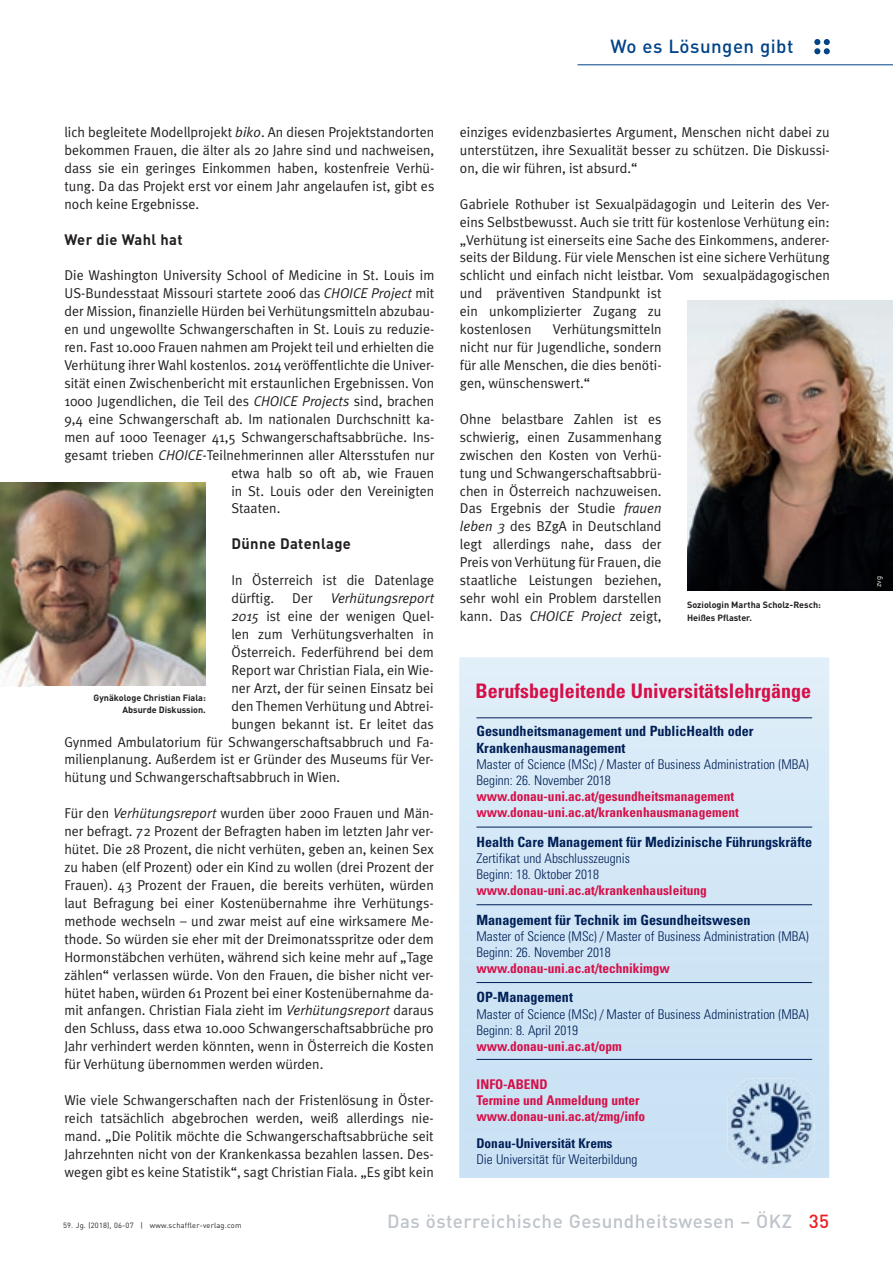
<style>
.page{position:relative;width:893px;height:1263px;background:#fff}
.page>*{position:absolute;margin:0;border:0;box-sizing:border-box;transform-origin:0 0}
.t1{font:700 condensed 20.1px "Univers";color:#d60f48}
.t2{font:500 18.75px "DIN";letter-spacing:.025em;color:#bec4ca}
.t3{font:500 18.75px "DIN";letter-spacing:.025em;color:#014387}
.t4{font:700 15px "DIN";letter-spacing:.025em;color:#231f20}
.t5{font:14.25px/18px "Meta Plus Normal";color:#231f20;text-align:justify}
.t6{font:italic 14.25px "Meta Plus Normal";color:#231f20}
.t7{font:700 condensed 14.1px/17px "Univers";color:#001f56}
.t8{font:300 condensed 13.35px/16px "Univers";color:#001f56}
.t9{font:700 condensed 13.35px/16px "Univers";color:#d60f48}
.t10{font:700 condensed 13.35px "Univers";color:#001f56}
.t11{font:12.15px "Helvetica";color:#000001}
.t12{font:700 9px/12.8px "DIN";color:#231f20;text-align:right}
.t13{font:7.5px "DIN";letter-spacing:.025em;color:#231f20}
.t14{font:7.5px "DIN";color:#fff}
.s1{font-style:italic}
.s2{color:#ee1d23}
</style>
<div class="page">
<svg style="left:814px;top:39px;width:16px;height:15px"></svg>
<hr style="left:577px;top:64px;width:316px;height:1px;background:#014387">
<hr style="left:476px;top:717px;width:336px;height:1px;background:#001f56">
<img style="left:728px;top:1078px;width:87px;height:91px">
<hr style="left:476px;top:827px;width:336px;height:1px;background:#001f56">
<hr style="left:476px;top:904px;width:336px;height:1px;background:#001f56">
<hr style="left:476px;top:982px;width:336px;height:1px;background:#001f56">
<hr style="left:476px;top:1059px;width:336px;height:1px;background:#001f56">
<img style="left:0;top:483px;width:206px;height:203px">
<img style="left:687px;top:301px;width:206px;height:290px">
<h2 class="t3" style="left:611px;top:35px;width:184px">Wo es Lösungen gibt</h2>
<p class="t5" style="left:64px;top:123px;width:371px">lich begleitete Modellprojekt <span class="s1">biko</span>. An diesen Projektstandorten bekommen Frauen, die älter als 20 Jahre sind und nachweisen, dass sie ein geringes Einkommen haben, kostenfreie Verhü&shy;tung. Da das Projekt erst vor einem Jahr angelaufen ist, gibt es noch keine Ergebnisse.</p>
<p class="t4" style="left:64px;top:229px;width:120px">Wer die Wahl hat</p>
<p class="t5" style="left:64px;top:266px;width:371px">Die Washington University School of Medicine in St. Louis im</p>
<p class="t5" style="left:64px;top:284px;width:371px">US-Bundesstaat Missouri startete 2006 das <span class="s1">CHOICE Project</span> mit</p>
<p class="t5" style="left:64px;top:302px;width:371px">der Mission, finanzielle Hürden bei Verhütungsmitteln abzubau-</p>
<p class="t5" style="left:64px;top:320px;width:371px">en und ungewollte Schwangerschaften in St. Louis zu reduzie-</p>
<p class="t5" style="left:64px;top:338px;width:371px">ren. Fast 10.000 Frauen nahmen am Projekt teil und erhielten die</p>
<p class="t5" style="left:64px;top:356px;width:371px">Verhütung ihrer Wahl kostenlos. 2014 veröffentlichte die Univer-</p>
<p class="t5" style="left:64px;top:374px;width:371px">sität einen Zwischenbericht mit erstaunlichen Ergebnissen. Von</p>
<p class="t5" style="left:64px;top:392px;width:371px">1000 Jugendlichen, die Teil des <span class="s1">CHOICE Projects</span> sind, brachen</p>
<p class="t5" style="left:64px;top:410px;width:371px">9,4 eine Schwangerschaft ab. Im nationalen Durchschnitt ka-</p>
<p class="t5" style="left:64px;top:428px;width:371px">men auf 1000 Teenager 41,5 Schwangerschaftsabbrüche. Ins-</p>
<p class="t5" style="left:64px;top:446px;width:371px">gesamt trieben <span class="s1">CHOICE-</span>Teilnehmerinnen aller Altersstufen nur</p>
<p class="t5" style="left:231px;top:463px;width:204px">etwa halb so oft ab, wie Frauen</p>
<p class="t5" style="left:231px;top:481px;width:204px">in St. Louis oder den Vereinigten</p>
<p class="t5" style="left:231px;top:499px;width:51px">Staaten.</p>
<p class="t4" style="left:231px;top:534px;width:121px">Dünne Datenlage</p>
<p class="t5" style="left:231px;top:571px;width:204px">In Österreich ist die Datenlage dürftig.</p>
<p class="t5" style="left:292px;top:589px;width:22px">Der</p>
<p class="t6" style="left:331px;top:590px;width:105px">Verhütungsreport</p>
<p class="t5" style="left:231px;top:607px;width:204px"><span class="s1">2015</span> ist eine der wenigen Quel-</p>
<p class="t5" style="left:231px;top:625px;width:204px">len zum Verhütungsverhalten in</p>
<p class="t5" style="left:231px;top:643px;width:204px">Österreich. Federführend bei dem</p>
<p class="t5" style="left:231px;top:661px;width:204px">Report war Christian Fiala, ein Wie-</p>
<p class="t5" style="left:231px;top:679px;width:204px">ner Arzt, der für seinen Einsatz bei</p>
<p class="t5" style="left:231px;top:696px;width:204px">den Themen Verhütung und Abtrei-</p>
<p class="t5" style="left:231px;top:714px;width:204px">bungen bekannt ist. Er leitet das</p>
<p class="t5" style="left:64px;top:732px;width:371px">Gynmed Ambulatorium für Schwangerschaftsabbruch und Fa-</p>
<p class="t5" style="left:64px;top:750px;width:371px">milienplanung. Außerdem ist er Gründer des Museums für Ver-</p>
<p class="t5" style="left:64px;top:768px;width:277px">hütung und Schwangerschaftsabbruch in Wien.</p>
<p class="t5" style="left:64px;top:804px;width:371px">Für den <span class="s1">Verhütungsreport</span> wurden über 2000 Frauen und Män&shy;ner befragt. 72 Prozent der Befragten haben im letzten Jahr ver&shy;hütet. Die 28 Prozent, die nicht verhüten, geben an, keinen Sex zu haben (elf Prozent) oder ein Kind zu wollen (drei Prozent der Frauen). 43 Prozent der Frauen, die bereits verhüten, würden laut Befragung bei einer Kostenübernahme ihre Verhütungs&shy;methode wechseln – und zwar meist auf eine wirksamere Me&shy;thode. So würden sie eher mit der Dreimonatsspritze oder dem Hormonstäbchen verhüten, während sich keine mehr auf „Tage zählen“ verlassen würde. Von den Frauen, die bisher nicht ver&shy;hütet haben, würden 61 Prozent bei einer Kostenübernahme da&shy;mit anfangen. Christian Fiala zieht im <span class="s1">Verhütungsreport</span> daraus den Schluss, dass etwa 10.000 Schwangerschaftsabbrüche pro Jahr verhindert werden könnten, wenn in Österreich die Kosten für Verhütung übernommen werden würden.</p>
<p class="t5" style="left:64px;top:1091px;width:371px">Wie viele Schwangerschaften nach der Fristenlösung in Öster&shy;reich tatsächlich abgebrochen werden, weiß allerdings nie&shy;mand. „Die Politik möchte die Schwangerschaftsabbrüche seit Jahrzehnten nicht von der Krankenkassa bezahlen lassen. Des&shy;wegen gibt es keine Statistik“, sagt Christian Fiala. „Es gibt kein</p>
<p class="t12" style="left:94px;top:691px;width:114px">Gynäkologe Christian Fiala:<br>Absurde Diskussion.</p>
<p class="t5" style="left:460px;top:123px;width:371px">einziges evidenzbasiertes Argument, Menschen nicht dabei zu unterstützen, ihre Sexualität besser zu schützen. Die Diskussi&shy;on, die wir führen, ist absurd.“</p>
<p class="t5" style="left:460px;top:195px;width:371px;text-align:left">Gabriele Rothuber ist Sexualpädagogin und Leiterin des Ver&shy;eins Selbstbewusst. Auch sie tritt für kostenlose Verhütung ein: „Verhütung ist einerseits eine Sache des Einkommens, anderer&shy;seits der Bildung. Für viele Menschen ist eine sichere Verhütung schlicht und einfach nicht leistbar. Vom sexualpädagogischen und präventiven Standpunkt ist<br>ein unkomplizierter Zugang zu<br>kostenlosen</p>
<p class="t5" style="left:460px;top:320px;width:203px;text-indent:93px">Verhütungsmitteln nicht nur für Jugendliche, sondern für alle Menschen, die dies benöti&shy;gen, wünschenswert.“</p>
<p class="t5" style="left:460px;top:410px;width:203px">Ohne belastbare Zahlen ist es schwierig, einen Zusammenhang zwischen den Kosten von Verhü&shy;tung und Schwangerschaftsabbrü&shy;chen in Österreich nachzuweisen.<br>Das Ergebnis der Studie <span class="s1">frauen leben 3</span> des BZgA in Deutschland legt allerdings nahe, dass der Preis von Verhütung für Frauen, die staatliche Leistungen beziehen, sehr wohl ein Problem darstellen kann. Das <span class="s1">CHOICE Project</span> zeigt,</p>
<p class="t12" style="left:687px;top:598px;width:135px;text-align:left">Soziologin Martha Scholz-Resch:<br>Heißes Pflaster.</p>
<p class="t11" style="left:464px;top:614px;width:293px">Ins. ÖKZ GW DUK 05.18.2_: 09.05.18 16:03 Seite 1</p>
<h1 class="t1" style="left:476px;top:679px;width:337px">Berufsbegleitende Universitätslehrgänge</h1>
<p class="t7" style="left:476px;top:722px;width:279px">Gesundheitsmanagement und PublicHealth oder<br>Krankenhausmanagement</p>
<p class="t8" style="left:476px;top:756px;width:334px">Master of Science (MSc) / Master of Business Administration (MBA)<br>Beginn: 26. November 2018</p>
<p class="t9" style="left:476px;top:788px;width:264px">www.donau-uni.ac.at/gesundheitsmanagement www.donau-uni.ac.at/krankenhausmanagement</p>
<p class="t7" style="left:476px;top:833px;width:337px">Health Care Management für Medizinische Führungskräfte</p>
<p class="t8" style="left:476px;top:850px;width:155px">Zertifikat und Abschlusszeugnis<br>Beginn: 18. Oktober 2018</p>
<p class="t9" style="left:476px;top:882px;width:232px">www.donau-uni.ac.at/krankenhausleitung</p>
<p class="t7" style="left:476px;top:911px;width:275px">Management für Technik im Gesundheitswesen</p>
<p class="t8" style="left:476px;top:928px;width:334px">Master of Science (MSc) / Master of Business Administration (MBA)<br>Beginn: 26. November 2018</p>
<p class="t9" style="left:476px;top:960px;width:195px">www.donau-uni.ac.at/technikimgw</p>
<p class="t7" style="left:476px;top:989px;width:98px">OP-Management</p>
<p class="t8" style="left:476px;top:1006px;width:334px">Master of Science (MSc) / Master of Business Administration (MBA)<br>Beginn: 8. April 2019</p>
<p class="t9" style="left:476px;top:1038px;width:147px">www.donau-uni.ac.at/opm</p>
<p class="t9" style="left:476px;top:1075px;width:170px">INFO-ABEND<br>Termine und Anmeldung unter www.donau-uni.ac.at/zmg/info</p>
<p class="t10" style="left:476px;top:1135px;width:138px">Donau-Universität Krems</p>
<p class="t8" style="left:476px;top:1151px;width:162px">Die Universität für Weiterbildung</p>
<p class="t13" style="left:63px;top:1220px;width:180px">59. Jg. (2018), 06-07 | www.schaffler-verlag.com</p>
<h2 class="t2" style="left:387px;top:1209px;width:443px">Das österreichische Gesundheitswesen – ÖKZ <span class="s2">35</span></h2>
<p class="t14" style="left:874px;top:587px;width:12px;rotate:-90deg">zvg</p>
</div>
